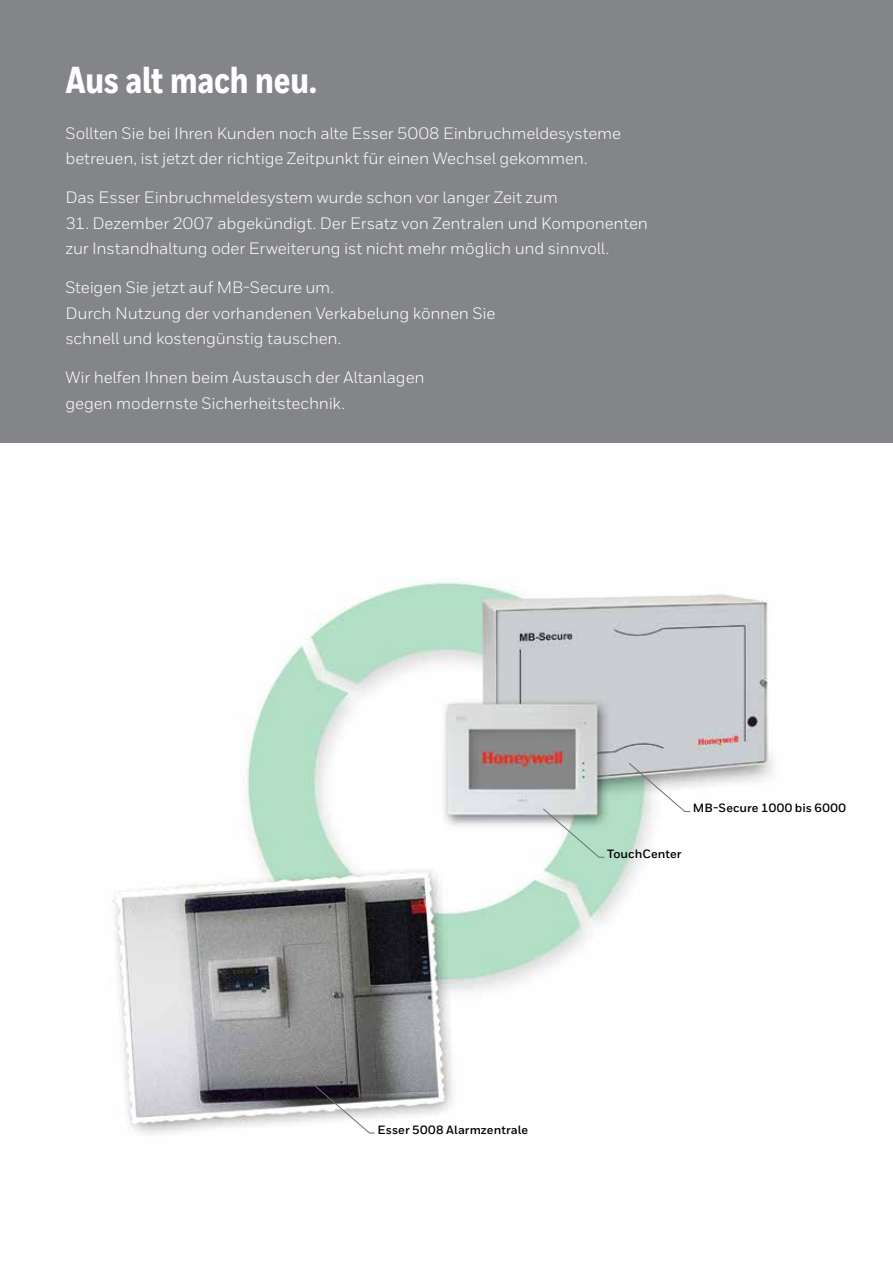
<style>
.page{position:relative;width:893px;height:1263px;background:#fff}
.page>*{position:absolute;margin:0;border:0;box-sizing:border-box;transform-origin:0 0}
.t1{font:800 37.5px "Honeywell Cond";letter-spacing:-.005em;color:#fff}
.t2{font:16.5px/25.5px "Honeywell Sans";letter-spacing:-.01em;color:#fff}
.t3{font:700 12px "Honeywell Sans";letter-spacing:.005em;color:#000}
</style>
<div class="page">
<img style="left:0;top:442px;width:893px;height:692px">
<div style="left:0;top:0;width:893px;height:442px;background:#848588"></div>
<svg style="left:313px;top:1083px;width:62px;height:51px"></svg>
<svg style="left:542px;top:808px;width:63px;height:50px"></svg>
<svg style="left:628px;top:762px;width:63px;height:50px"></svg>
<h1 class="t1" style="left:65px;top:57px;width:253px">Aus alt mach neu.</h1>
<p class="t2" style="left:65px;top:120px;width:557px">Sollten Sie bei Ihren Kunden noch alte Esser 5008 Einbruchmeldesysteme betreuen, ist jetzt der richtige Zeitpunkt für einen Wechsel gekommen.</p>
<p class="t2" style="left:65px;top:185px;width:494px">Das Esser Einbruchmeldesystem wurde schon vor langer Zeit zum</p>
<p class="t2" style="left:65px;top:210px;width:584px">31. Dezember 2007 abgekündigt. Der Ersatz von Zentralen und Komponenten zur Instandhaltung oder Erweiterung ist nicht mehr möglich und sinnvoll.</p>
<p class="t2" style="left:65px;top:275px;width:431px">Steigen Sie jetzt auf MB-Secure um.<br>Durch Nutzung der vorhandenen Verkabelung können Sie schnell und kostengünstig tauschen.</p>
<p class="t2" style="left:65px;top:365px;width:361px">Wir helfen Ihnen beim Austausch der Altanlagen gegen modernste Sicherheitstechnik.</p>
<p class="t3" style="left:693px;top:801px;width:155px">MB-Secure 1000 bis 6000</p>
<p class="t3" style="left:607px;top:846px;width:76px">TouchCenter</p>
<p class="t3" style="left:377px;top:1122px;width:152px">Esser 5008 Alarmzentrale</p>
</div>
